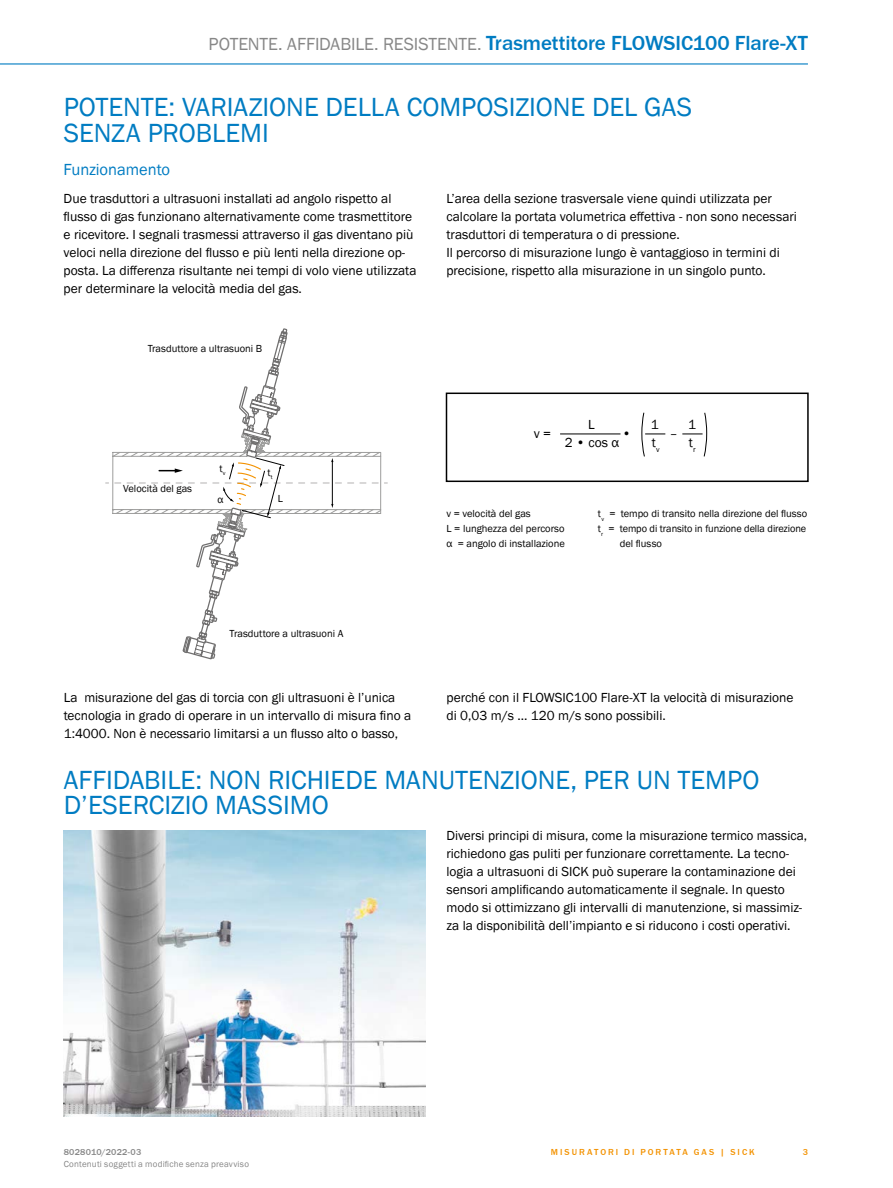
<style>
.page{position:relative;width:893px;height:1188px;background:#fff}
.page>*{position:absolute;margin:0;border:0;box-sizing:border-box;transform-origin:0 0}
.t1{font:27px/25.5px "SICK Franklin";color:#007cc2}
.t2{font:500 21px "SICK Franklin";letter-spacing:-.005em;color:#007cc2}
.t3{font:16.5px "SICK Franklin";color:#007cc2}
.t4{font:13.5px/17.9px "SICK Franklin";color:#000}
.t5{font:10.5px/15px "SICK Franklin";color:#000}
.t6{font:9px "SICK Franklin";letter-spacing:.02em;color:#878787}
.t7{font:500 9px "SICK Franklin";letter-spacing:.225em;color:#f39200}
.t8{font:500 9px "SICK Franklin";letter-spacing:.02em;color:#878787}
.s1{font-weight:400;font-size:18px;color:#878787}
</style>
<div class="page">
<svg style="left:106px;top:328px;width:281px;height:331px"></svg>
<hr style="left:0;top:63px;width:808px;height:2px;background:#007cc2">
<div style="left:446px;top:393px;width:363px;height:89px;border:2px solid #000"></div>
<hr style="left:560px;top:434px;width:60px;height:1px;background:#000">
<svg style="left:682px;top:412px;width:25px;height:45px"></svg>
<svg style="left:641px;top:412px;width:24px;height:45px"></svg>
<img style="left:64px;top:830px;width:361px;height:287px">
<h2 class="t2" style="left:209px;top:30px;width:601px"><span class="s1">POTENTE. AFFIDABILE. RESISTENTE.</span> Trasmettitore FLOWSIC100 Flare-XT</h2>
<h1 class="t1" style="left:64px;top:95px;width:630px">POTENTE: VARIAZIONE DELLA COMPOSIZIONE DEL GAS<br>SENZA PROBLEMI</h1>
<p class="t3" style="left:64px;top:159px;width:108px">Funzionamento</p>
<p class="t4" style="left:64px;top:190px;width:354px">Due trasduttori a ultrasuoni installati ad angolo rispetto al flusso di gas funzionano alternativamente come trasmettitore e ricevitore. I segnali trasmessi attraverso il gas diventano più veloci nella direzione del flusso e più lenti nella direzione op&shy;posta. La differenza risultante nei tempi di volo viene utilizzata per determinare la velocità media del gas.</p>
<p class="t4" style="left:446px;top:190px;width:352px">L’area della sezione trasversale viene quindi utilizzata per calcolare la portata volumetrica effettiva - non sono necessari trasduttori di temperatura o di pressione.<br>Il percorso di misurazione lungo è vantaggioso in termini di precisione, rispetto alla misurazione in un singolo punto.</p>
<p class="t5" style="left:148px;top:342px;width:116px">Trasduttore a ultrasuoni B</p>
<p class="t5" style="left:123px;top:481px;width:70px">Velocità del gas</p>
<p class="t5" style="left:220px;top:461px;width:8px">t<sub>v</sub></p>
<p class="t5" style="left:267px;top:465px;width:7px">t<sub>t</sub></p>
<p class="t5" style="left:217px;top:492px;width:8px">α</p>
<p class="t5" style="left:278px;top:492px;width:7px">L</p>
<p class="t5" style="left:230px;top:626px;width:115px">Trasduttore a ultrasuoni A</p>
<p class="t4" style="left:565px;top:415px;width:56px;line-height:18.5px;text-align:center">L<br>2 • cos α</p>
<p class="t4" style="left:688px;top:415px;width:9px;line-height:18.5px">1 t<sub>r</sub></p>
<p class="t4" style="left:651px;top:415px;width:10px;line-height:18.5px">1 t<sub>v</sub></p>
<p class="t4" style="left:534px;top:424px;width:19px">v =</p>
<p class="t4" style="left:622px;top:424px;width:11px">•</p>
<p class="t4" style="left:670px;top:424px;width:9px">–</p>
<p class="t5" style="left:446px;top:506px;width:120px">v = velocità del gas<br>L = lunghezza del percorso α = angolo di installazione</p>
<p class="t5" style="left:598px;top:506px;width:211px">t<sub>v</sub> = tempo di transito nella direzione del flusso</p>
<p class="t5" style="left:598px;top:521px;width:210px">t<sub>r</sub> = tempo di transito in funzione della direzione</p>
<p class="t5" style="left:620px;top:536px;width:44px">del flusso</p>
<p class="t4" style="left:64px;top:689px;width:349px">La misurazione del gas di torcia con gli ultrasuoni è l’unica tecnologia in grado di operare in un intervallo di misura fino a<br>1:4000. Non è necessario limitarsi a un flusso alto o basso,</p>
<p class="t4" style="left:446px;top:689px;width:348px">perché con il FLOWSIC100 Flare-XT la velocità di misurazione di 0,03 m/s ... 120 m/s sono possibili.</p>
<h1 class="t1" style="left:64px;top:768px;width:697px">AFFIDABILE: NON RICHIEDE MANUTENZIONE, PER UN TEMPO<br>D’ESERCIZIO MASSIMO</h1>
<p class="t4" style="left:446px;top:827px;width:362px">Diversi principi di misura, come la misurazione termico massica, richiedono gas puliti per funzionare correttamente. La tecno&shy;logia a ultrasuoni di SICK può superare la contaminazione dei sensori amplificando automaticamente il segnale. In questo modo si ottimizzano gli intervalli di manutenzione, si massimiz&shy;za la disponibilità dell’impianto e si riducono i costi operativi.</p>
<p class="t8" style="left:64px;top:1146px;width:79px">8028010/2022-03</p>
<p class="t7" style="left:551px;top:1146px;width:205px">MISURATORI DI PORTATA GAS | SICK</p>
<p class="t6" style="left:64px;top:1159px;width:187px">Contenuti soggetti a modifiche senza preavviso</p>
<p class="t7" style="left:803px;top:1146px;width:7px">3</p>
</div>
